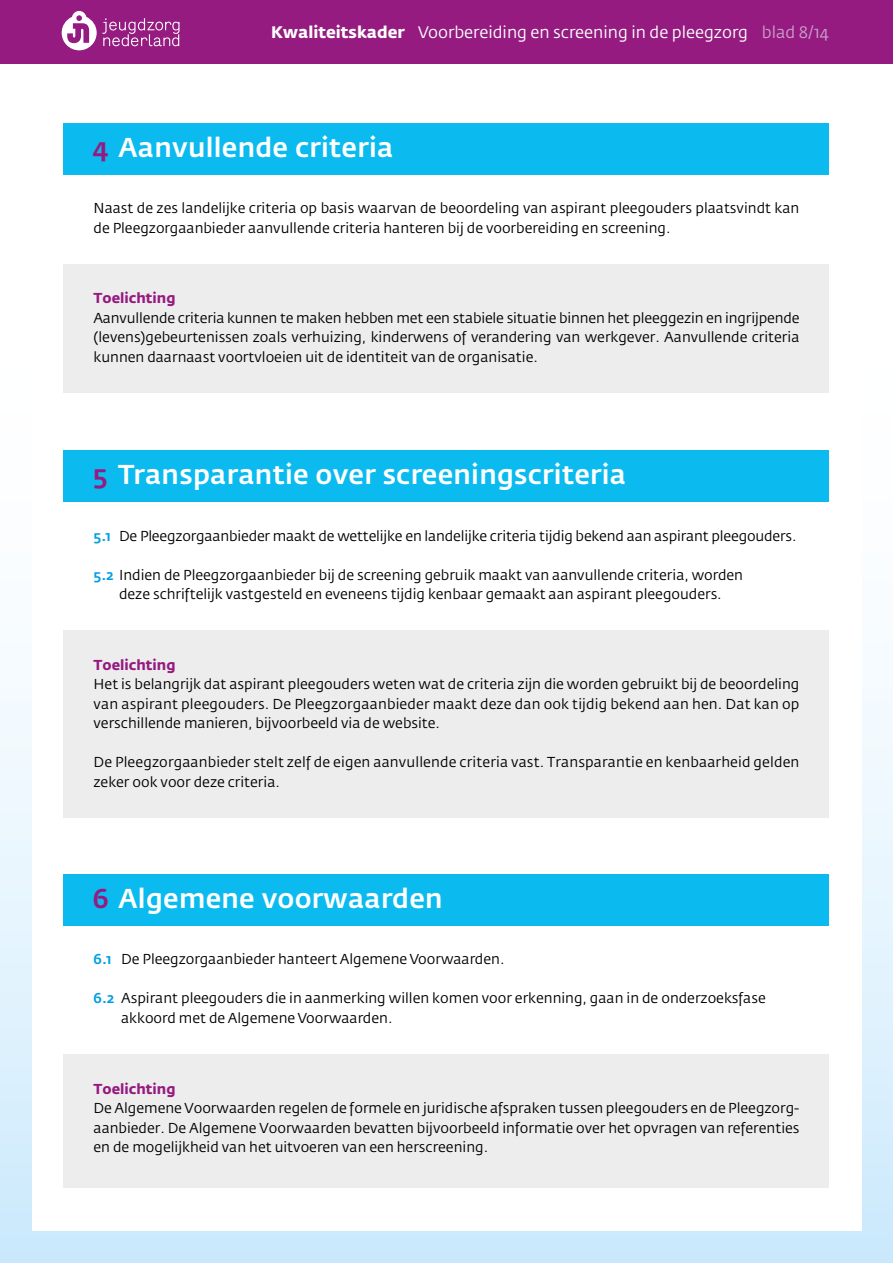
<style>
.page{position:relative;width:893px;height:1263px;background:#fff}
.page>*{position:absolute;margin:0;border:0;box-sizing:border-box;transform-origin:0 0}
.t1{font:500 27px "Fedra Sans Std";letter-spacing:.01em;color:#fff}
.t2{font:16.5px "Fedra Sans Std";color:#fff}
.t3{font:14.25px/19.5px "Fedra Sans Std";color:#000}
.t4{font:700 14.25px "Fedra Sans Std";color:#951b81}
.s1{font-weight:700}
.s2{color:#cb9ec9}
.s3{color:#951b81}
.s4{font-weight:500;color:#009fe3}
</style>
<div class="page">
<div style="left:0;top:302px;width:893px;height:961px;background:linear-gradient(to bottom,#fff,#d0ebfc)"></div>
<div style="left:32px;top:70px;width:829px;height:1161px;background:#fff"></div>
<div style="left:64px;top:264px;width:765px;height:129px;background:#ededed"></div>
<div style="left:64px;top:1054px;width:765px;height:134px;background:#ededed"></div>
<div style="left:64px;top:630px;width:765px;height:187px;background:#ededed"></div>
<div style="left:0;top:0;width:893px;height:64px;background:#951b81"></div>
<svg style="left:62px;top:11px;width:118px;height:39px"></svg>
<div style="left:64px;top:123px;width:765px;height:51px;background:#0bbbef"></div>
<div style="left:64px;top:874px;width:765px;height:51px;background:#0bbbef"></div>
<div style="left:64px;top:450px;width:765px;height:51px;background:#0bbbef"></div>
<p class="t2" style="left:271px;top:22px;width:559px"><span class="s1">Kwaliteitskader</span> Voorbereiding en screening in de pleegzorg <span class="s2">blad 8/14</span></p>
<h1 class="t1" style="left:93px;top:131px;width:302px"><span class="s3">4</span> Aanvullende criteria</h1>
<p class="t3" style="left:94px;top:198px;width:707px">Naast de zes landelijke criteria op basis waarvan de beoordeling van aspirant pleegouders plaatsvindt kan de Pleegzorgaanbieder aanvullende criteria hanteren bij de voorbereiding en screening.</p>
<p class="t4" style="left:94px;top:289px;width:83px">Toelichting</p>
<p class="t3" style="left:94px;top:308px;width:707px;text-align:justify">Aanvullende criteria kunnen te maken hebben met een stabiele situatie binnen het pleeggezin en ingrijpende (levens)gebeurtenissen zoals verhuizing, kinderwens of verandering van werkgever. Aanvullende criteria kunnen daarnaast voortvloeien uit de identiteit van de organisatie.</p>
<h1 class="t1" style="left:93px;top:458px;width:535px"><span class="s3">5</span> Transparantie over screeningscriteria</h1>
<p class="t3" style="left:94px;top:526px;width:704px"><span class="s4">5.1</span> De Pleegzorgaanbieder maakt de wettelijke en landelijke criteria tijdig bekend aan aspirant pleegouders.</p>
<p class="t3" style="left:94px;top:565px;width:651px;text-align:center"><span class="s4">5.2</span> Indien de Pleegzorgaanbieder bij de screening gebruik maakt van aanvullende criteria, worden deze schriftelijk vastgesteld en eveneens tijdig kenbaar gemaakt aan aspirant pleegouders.</p>
<p class="t4" style="left:94px;top:656px;width:83px">Toelichting</p>
<p class="t3" style="left:94px;top:674px;width:707px;text-align:justify">Het is belangrijk dat aspirant pleegouders weten wat de criteria zijn die worden gebruikt bij de beoordeling van aspirant pleegouders. De Pleegzorgaanbieder maakt deze dan ook tijdig bekend aan hen. Dat kan op verschillende manieren, bijvoorbeeld via de website.</p>
<p class="t3" style="left:94px;top:752px;width:707px">De Pleegzorgaanbieder stelt zelf de eigen aanvullende criteria vast. Transparantie en kenbaarheid gelden zeker ook voor deze criteria.</p>
<h1 class="t1" style="left:93px;top:882px;width:351px"><span class="s3">6</span> Algemene voorwaarden</h1>
<p class="t3" style="left:94px;top:950px;width:412px"><span class="s4">6.1</span> De Pleegzorgaanbieder hanteert Algemene Voorwaarden.</p>
<p class="t3" style="left:121px;top:989px;width:646px;text-indent:-28px"><span class="s4">6.2</span> Aspirant pleegouders die in aanmerking willen komen voor erkenning, gaan in de onderzoeksfase akkoord met de Algemene Voorwaarden.</p>
<p class="t4" style="left:94px;top:1080px;width:83px">Toelichting</p>
<p class="t3" style="left:94px;top:1098px;width:707px;text-align:justify">De Algemene Voorwaarden regelen de formele en juridische afspraken tussen pleegouders en de Pleegzorg&shy;aanbieder. De Algemene Voorwaarden bevatten bijvoorbeeld informatie over het opvragen van referenties en de mogelijkheid van het uitvoeren van een herscreening.</p>
</div>
